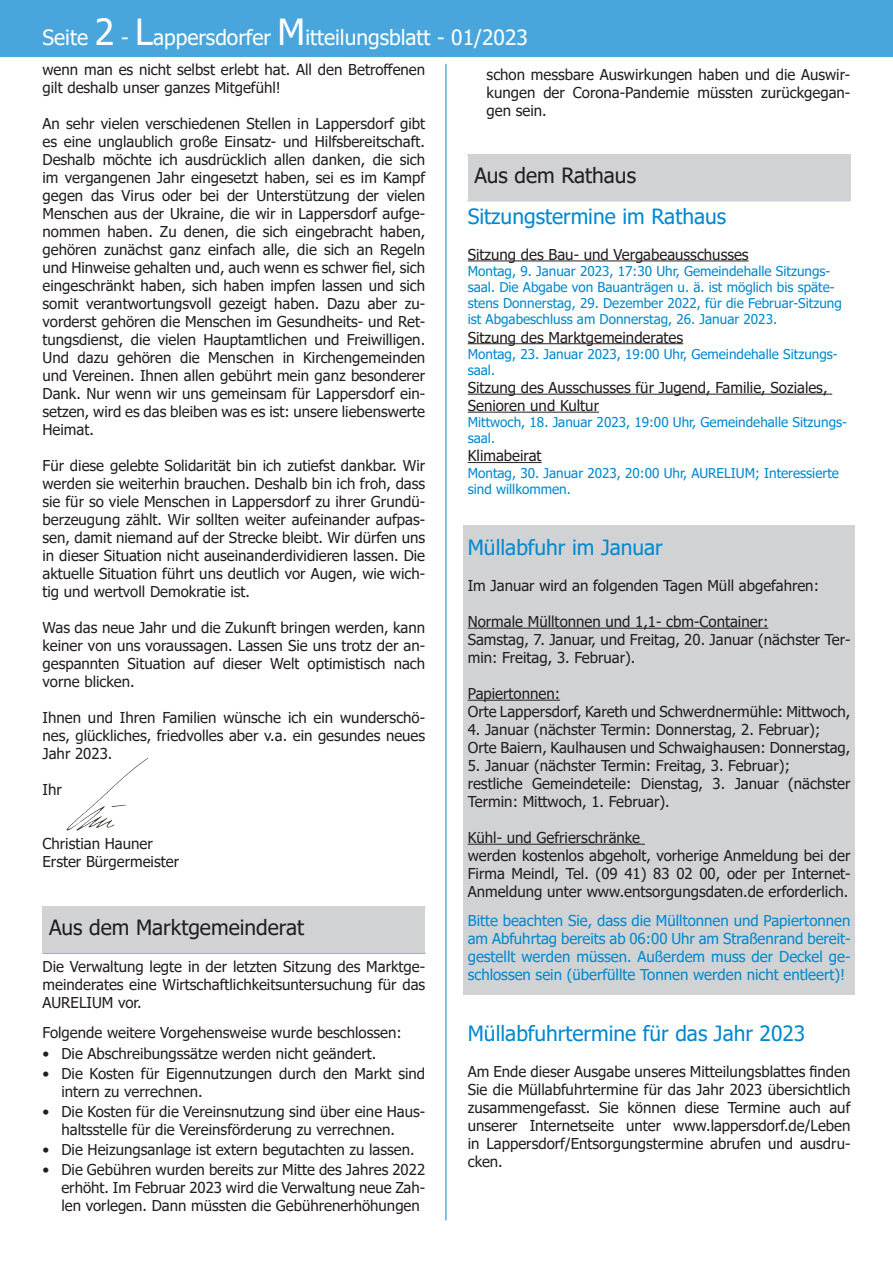
<style>
.page{position:relative;width:893px;height:1263px;background:#fff}
.page>*{position:absolute;margin:0;border:0;box-sizing:border-box;transform-origin:0 0}
.t1{font:21px "Tahoma";color:#0089cf}
.t2{font:21px "Tahoma";color:#fff}
.t3{font:21px "Tahoma";color:#231f20}
.t4{font:15px/18px "Tahoma";color:#231f20;text-align:justify}
.t5{font:15px/18px "Tahoma";color:#0089cf;text-align:justify}
.t6{font:13.5px/16.2px "Tahoma";color:#0089cf}
.s1{font-size:36px}
</style>
<div class="page">
<div style="left:0;top:0;width:893px;height:57px;background:#48a6dc"></div>
<hr style="left:446px;top:64px;width:1px;height:1156px;background:#0089cf">
<div style="left:464px;top:526px;width:391px;height:469px;background:#d1d2d4"></div>
<div style="left:43px;top:906px;width:382px;height:47px;background:#d1d2d4"></div>
<div style="left:468px;top:154px;width:382px;height:47px;background:#d1d2d4"></div>
<hr style="left:468px;top:700px;width:92px;height:1px;background:#231f20">
<hr style="left:468px;top:394px;width:364px;height:1px;background:#231f20">
<hr style="left:468px;top:343px;width:215px;height:1px;background:#231f20">
<hr style="left:468px;top:260px;width:281px;height:1px;background:#231f20">
<hr style="left:468px;top:412px;width:131px;height:1px;background:#231f20">
<hr style="left:468px;top:462px;width:74px;height:1px;background:#231f20">
<hr style="left:468px;top:628px;width:300px;height:1px;background:#231f20">
<hr style="left:468px;top:844px;width:177px;height:1px;background:#231f20">
<img style="left:66px;top:758px;width:81px;height:73px">
<h1 class="t2" style="left:43px;top:24px;width:487px">Seite <span class="s1">2</span> - <span class="s1">L</span>appersdorfer <span class="s1">M</span>itteilungsblatt - 01/2023</h1>
<p class="t4" style="left:43px;top:62px;width:384px">wenn man es nicht selbst erlebt hat. All den Betroffenen</p>
<p class="t4" style="left:43px;top:80px;width:240px">gilt deshalb unser ganzes Mitgefühl!</p>
<p class="t4" style="left:43px;top:116px;width:384px">An sehr vielen verschiedenen Stellen in Lappersdorf gibt es eine unglaublich große Einsatz- und Hilfsbereitschaft.<br>Deshalb möchte ich ausdrücklich allen danken, die sich im vergangenen Jahr eingesetzt haben, sei es im Kampf gegen das Virus oder bei der Unterstützung der vielen Menschen aus der Ukraine, die wir in Lappersdorf aufge&shy;nommen haben. Zu denen, die sich eingebracht haben, gehören zunächst ganz einfach alle, die sich an Regeln</p>
<p class="t4" style="left:43px;top:260px;width:384px">und Hinweise gehalten und, auch wenn es schwer fiel, sich</p>
<p class="t4" style="left:43px;top:278px;width:384px">eingeschränkt haben, sich haben impfen lassen und sich somit verantwortungsvoll gezeigt haben. Dazu aber zu&shy;vorderst gehören die Menschen im Gesundheits- und Ret&shy;tungsdienst, die vielen Hauptamtlichen und Freiwilligen.<br>Und dazu gehören die Menschen in Kirchengemeinden und Vereinen. Ihnen allen gebührt mein ganz besonderer Dank. Nur wenn wir uns gemeinsam für Lappersdorf ein&shy;setzen, wird es das bleiben was es ist: unsere liebenswerte Heimat.</p>
<p class="t4" style="left:43px;top:458px;width:384px">Für diese gelebte Solidarität bin ich zutiefst dankbar. Wir werden sie weiterhin brauchen. Deshalb bin ich froh, dass sie für so viele Menschen in Lappersdorf zu ihrer Grundü&shy;berzeugung zählt. Wir sollten weiter aufeinander aufpas&shy;sen, damit niemand auf der Strecke bleibt. Wir dürfen uns in dieser Situation nicht auseinanderdividieren lassen. Die aktuelle Situation führt uns deutlich vor Augen, wie wich&shy;tig und wertvoll Demokratie ist.</p>
<p class="t4" style="left:43px;top:620px;width:384px">Was das neue Jahr und die Zukunft bringen werden, kann keiner von uns voraussagen. Lassen Sie uns trotz der an&shy;gespannten Situation auf dieser Welt optimistisch nach vorne blicken.</p>
<p class="t4" style="left:43px;top:710px;width:384px">Ihnen und Ihren Familien wünsche ich ein wunderschö&shy;nes, glückliches, friedvolles aber v.a. ein gesundes neues Jahr 2023.</p>
<p class="t4" style="left:43px;top:782px;width:21px">Ihr</p>
<p class="t4" style="left:487px;top:66px;width:365px">schon messbare Auswirkungen haben und die Auswir&shy;kungen der Corona-Pandemie müssten zurückgegan&shy;gen sein.</p>
<p class="t3" style="left:474px;top:161px;width:163px">Aus dem Rathaus</p>
<h3 class="t1" style="left:468px;top:202px;width:260px">Sitzungstermine im Rathaus</h3>
<p class="t4" style="left:468px;top:246px;width:282px">Sitzung des Bau- und Vergabeausschusses</p>
<p class="t6" style="left:468px;top:264px;width:376px">Montag, 9. Januar 2023, 17:30 Uhr, Gemeindehalle Sitzungs&shy;saal. Die Abgabe von Bauanträgen u. ä. ist möglich bis späte&shy;stens Donnerstag, 29. Dezember 2022, für die Februar-Sitzung ist Abgabeschluss am Donnerstag, 26. Januar 2023.</p>
<p class="t4" style="left:468px;top:329px;width:217px">Sitzung des Marktgemeinderates</p>
<p class="t6" style="left:468px;top:346px;width:372px">Montag, 23. Januar 2023, 19:00 Uhr, Gemeindehalle Sitzungs&shy;saal.</p>
<p class="t4" style="left:468px;top:379px;width:361px">Sitzung des Ausschusses für Jugend, Familie, Soziales,<br>Senioren und Kultur</p>
<p class="t6" style="left:468px;top:415px;width:381px">Mittwoch, 18. Januar 2023, 19:00 Uhr, Gemeindehalle Sitzungs&shy;saal.</p>
<p class="t4" style="left:468px;top:448px;width:75px">Klimabeirat</p>
<p class="t6" style="left:468px;top:465px;width:373px">Montag, 30. Januar 2023, 20:00 Uhr, AURELIUM; Interessierte sind willkommen.</p>
<h3 class="t1" style="left:468px;top:533px;width:197px">Müllabfuhr im Januar</h3>
<p class="t4" style="left:468px;top:577px;width:353px">Im Januar wird an folgenden Tagen Müll abgefahren:</p>
<p class="t4" style="left:468px;top:613px;width:384px;text-align:left">Normale Mülltonnen und 1,1- cbm-Container:<br>Samstag, 7. Januar, und Freitag, 20. Januar (nächster Ter&shy;min: Freitag, 3. Februar).</p>
<p class="t4" style="left:468px;top:685px;width:384px">Papiertonnen:<br>Orte Lappersdorf, Kareth und Schwerdnermühle: Mittwoch,</p>
<p class="t4" style="left:468px;top:721px;width:384px">4. Januar (nächster Termin: Donnerstag, 2. Februar);<br>Orte Baiern, Kaulhausen und Schwaighausen: Donnerstag,</p>
<p class="t4" style="left:468px;top:757px;width:324px">5. Januar (nächster Termin: Freitag, 3. Februar);</p>
<p class="t4" style="left:468px;top:775px;width:384px">restliche Gemeindeteile: Dienstag, 3. Januar (nächster</p>
<p class="t4" style="left:468px;top:793px;width:204px">Termin: Mittwoch, 1. Februar).</p>
<p class="t4" style="left:468px;top:829px;width:174px">Kühl- und Gefrierschränke</p>
<p class="t4" style="left:468px;top:847px;width:384px">werden kostenlos abgeholt, vorherige Anmeldung bei der Firma Meindl, Tel. (09 41) 83 02 00, oder per Internet-Anmeldung unter www.entsorgungsdaten.de erforderlich.</p>
<p class="t5" style="left:468px;top:912px;width:384px">Bitte beachten Sie, dass die Mülltonnen und Papiertonnen am Abfuhrtag bereits ab 06:00 Uhr am Straßenrand bereit&shy;gestellt werden müssen. Außerdem muss der Deckel ge&shy;schlossen sein (überfüllte Tonnen werden nicht entleert)!</p>
<p class="t4" style="left:43px;top:836px;width:138px">Christian Hauner<br>Erster Bürgermeister</p>
<h3 class="t3" style="left:49px;top:913px;width:257px">Aus dem Marktgemeinderat</h3>
<p class="t4" style="left:43px;top:958px;width:384px">Die Verwaltung legte in der letzten Sitzung des Marktge&shy;meinderates eine Wirtschaftlichkeitsuntersuchung für das AURELIUM vor.</p>
<p class="t4" style="left:43px;top:1024px;width:361px">Folgende weitere Vorgehensweise wurde beschlossen:</p>
<p class="t4" style="left:43px;top:1046px;width:335px">• Die Abschreibungssätze werden nicht geändert.</p>
<p class="t4" style="left:61px;top:1066px;width:365px;text-indent:-19px">• Die Kosten für Eigennutzungen durch den Markt sind intern zu verrechnen.</p>
<p class="t4" style="left:61px;top:1104px;width:365px;text-indent:-19px">• Die Kosten für die Vereinsnutzung sind über eine Haus&shy;haltsstelle für die Vereinsförderung zu verrechnen.</p>
<p class="t4" style="left:43px;top:1141px;width:374px">• Die Heizungsanlage ist extern begutachten zu lassen.</p>
<p class="t4" style="left:43px;top:1161px;width:384px;text-align:right">• Die Gebühren wurden bereits zur Mitte des Jahres 2022 erhöht. Im Februar 2023 wird die Verwaltung neue Zah-</p>
<p class="t4" style="left:61px;top:1197px;width:360px">len vorlegen. Dann müssten die Gebührenerhöhungen</p>
<h3 class="t1" style="left:468px;top:1019px;width:339px">Müllabfuhrtermine für das Jahr 2023</h3>
<p class="t4" style="left:468px;top:1063px;width:384px">Am Ende dieser Ausgabe unseres Mitteilungsblattes finden</p>
<p class="t4" style="left:468px;top:1081px;width:384px">Sie die Müllabfuhrtermine für das Jahr 2023 übersichtlich zusammengefasst. Sie können diese Termine auch auf unserer Internetseite unter www.lappersdorf.de/Leben in Lappersdorf/Entsorgungstermine abrufen und ausdru&shy;cken.</p>
</div>
